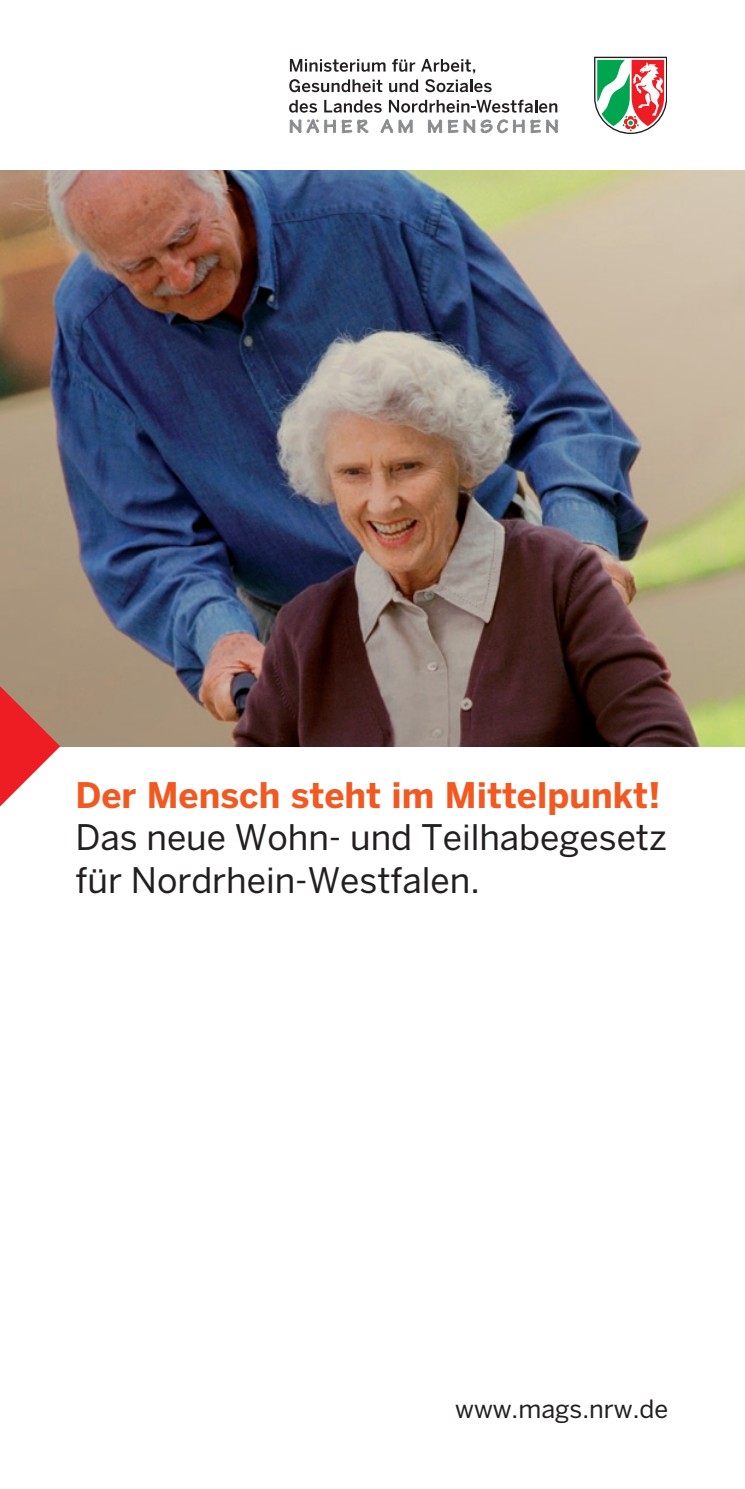
<style>
.page{position:relative;width:745px;height:1489px;background:#fff}
.page>*{position:absolute;margin:0;border:0;box-sizing:border-box;transform-origin:0 0}
.t1{font:35px/42.5px "Benton Sans";color:#231f20}
.t2{font:700 35px "Benton Sans";color:#f15921}
.t3{font:25px "Benton Sans";color:#231f20}
</style>
<div class="page">
<svg style="left:290px;top:59px;width:95px;height:13px"></svg>
<svg style="left:392px;top:59px;width:23px;height:13px"></svg>
<svg style="left:421px;top:59px;width:54px;height:14px"></svg>
<svg style="left:289px;top:79px;width:93px;height:13px"></svg>
<svg style="left:389px;top:79px;width:29px;height:13px"></svg>
<svg style="left:425px;top:79px;width:66px;height:13px"></svg>
<svg style="left:289px;top:100px;width:268px;height:33px"></svg>
<svg style="left:594px;top:57px;width:72px;height:77px"></svg>
<img style="left:0;top:170px;width:744px;height:576px">
<svg style="left:0;top:686px;width:60px;height:120px"></svg>
<h1 class="t2" style="left:75px;top:774px;width:586px">Der Mensch steht im Mittelpunkt!</h1>
<p class="t1" style="left:75px;top:815px;width:592px">Das neue Wohn- und Teilhabegesetz für Nordrhein-Westfalen.</p>
<p class="t3" style="left:455px;top:1393px;width:214px">www.mags.nrw.de</p>
</div>
